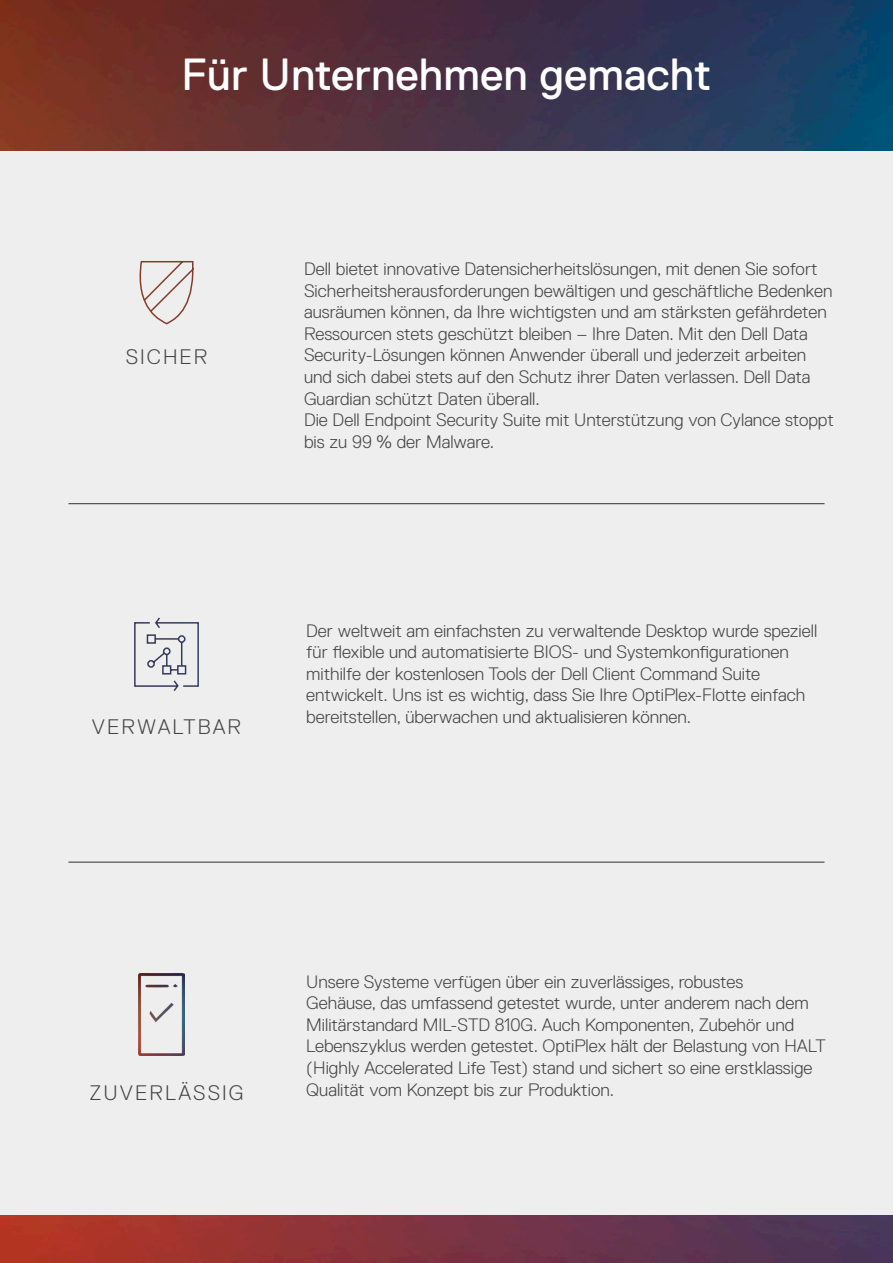
<style>
.page{position:relative;width:893px;height:1263px;background:#fff}
.page>*{position:absolute;margin:0;border:0;box-sizing:border-box;transform-origin:0 0}
.t1{font:45px "Dell Replica";color:#fff}
.t2{font:300 21px "Dell Replica";letter-spacing:.1em;color:#444}
.t3{font:300 18px/21.6px "Dell Replica";color:#444}
</style>
<div class="page">
<img style="left:0;top:0;width:893px;height:1263px">
<div style="left:0;top:152px;width:893px;height:1062px;background:#eee"></div>
<svg style="left:134px;top:617px;width:65px;height:74px"></svg>
<svg style="left:134px;top:138px;width:60px;height:187px"></svg>
<hr style="left:68px;top:503px;width:756px;height:1px;background:#444">
<hr style="left:68px;top:861px;width:756px;height:2px;background:#444">
<img style="left:138px;top:973px;width:47px;height:82px">
<p class="t1" style="left:182px;top:49px;width:531px">Für Unternehmen gemacht</p>
<p class="t2" style="left:126px;top:345px;width:83px">SICHER</p>
<p class="t3" style="left:304px;top:258px;width:530px">Dell bietet innovative Datensicherheitslösungen, mit denen Sie sofort Sicherheitsherausforderungen bewältigen und geschäftliche Bedenken ausräumen können, da Ihre wichtigsten und am stärksten gefährdeten Ressourcen stets geschützt bleiben – Ihre Daten. Mit den Dell Data Security-Lösungen können Anwender überall und jederzeit arbeiten und sich dabei stets auf den Schutz ihrer Daten verlassen. Dell Data Guardian schützt Daten überall.</p>
<p class="t3" style="left:304px;top:409px;width:531px">Die Dell Endpoint Security Suite mit Unterstützung von Cylance stoppt bis zu 99 % der Malware.</p>
<p class="t2" style="left:92px;top:715px;width:151px">VERWALTBAR</p>
<p class="t3" style="left:306px;top:619px;width:513px">Der weltweit am einfachsten zu verwaltende Desktop wurde speziell für flexible und automatisierte BIOS- und Systemkonfigurationen mithilfe der kostenlosen Tools der Dell Client Command Suite entwickelt. Uns ist es wichtig, dass Sie Ihre OptiPlex-Flotte einfach bereitstellen, überwachen und aktualisieren können.</p>
<p class="t3" style="left:306px;top:971px;width:521px">Unsere Systeme verfügen über ein zuverlässiges, robustes<br>Gehäuse, das umfassend getestet wurde, unter anderem nach dem Militärstandard MIL-STD 810G. Auch Komponenten, Zubehör und Lebenszyklus werden getestet. OptiPlex hält der Belastung von HALT (Highly Accelerated Life Test) stand und sichert so eine erstklassige</p>
<p class="t2" style="left:89px;top:1081px;width:156px">ZUVERLÄSSIG</p>
<p class="t3" style="left:306px;top:1079px;width:309px">Qualität vom Konzept bis zur Produktion.</p>
</div>
